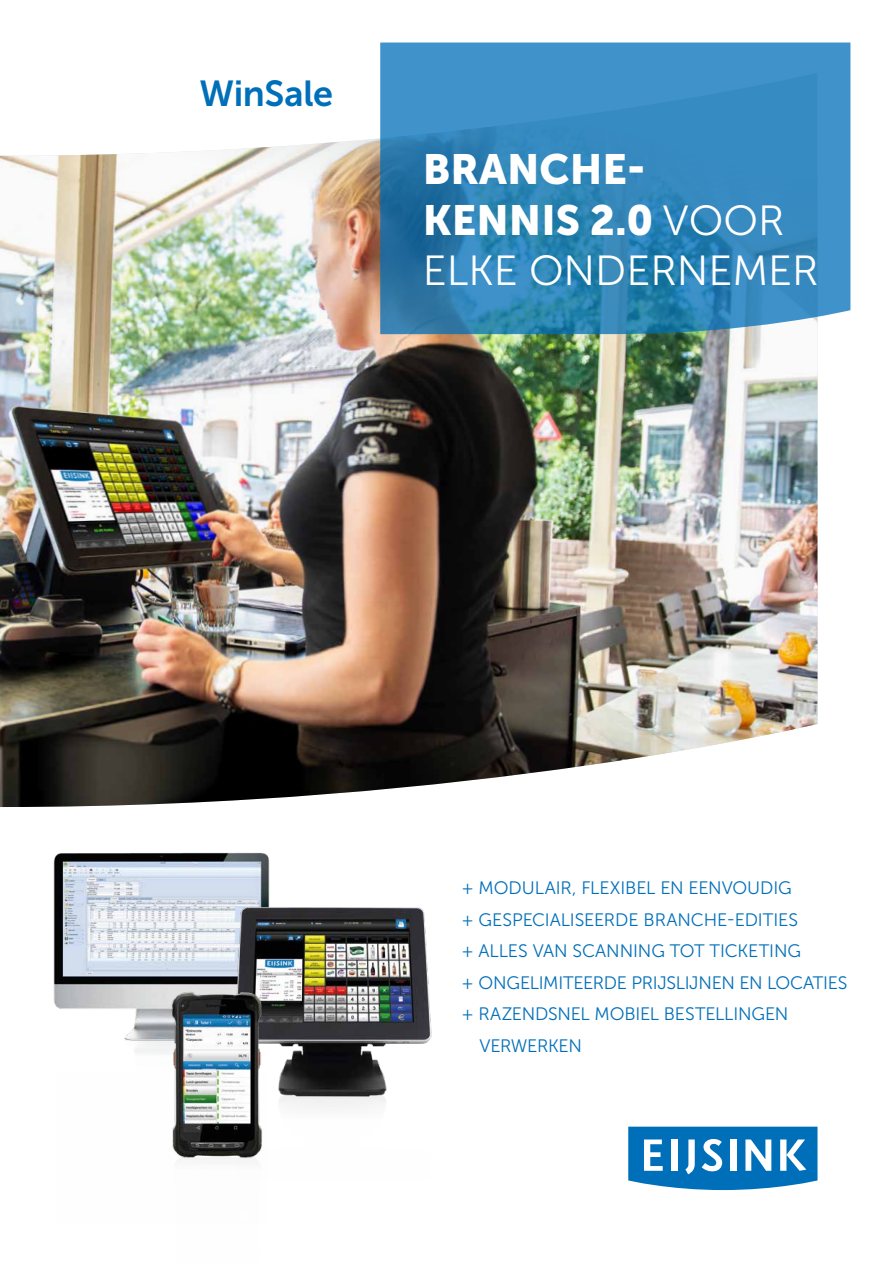
<style>
.page{position:relative;width:893px;height:1263px;background:#fff}
.page>*{position:absolute;margin:0;border:0;box-sizing:border-box;transform-origin:0 0}
.t1{font:42px/50.4px "Museo Sans 900";color:#fff}
.t2{font:42px "Museo Sans 300";color:#fff}
.t3{font:36px "Museo Sans 700";letter-spacing:-.01em;color:#006fb9}
.t4{font:18px "Museo Sans 300";letter-spacing:-.01em;color:#006fb9}
.s1{font-family:"Museo Sans 300"}
</style>
<div class="page">
<img style="left:53px;top:852px;width:217px;height:185px">
<img style="left:124px;top:1037px;width:46px;height:16px">
<svg style="left:628px;top:1127px;width:189px;height:63px"></svg>
<img style="left:0;top:138px;width:817px;height:669px">
<img style="left:228px;top:902px;width:204px;height:198px">
<img style="left:170px;top:989px;width:151px;height:163px">
<img style="left:175px;top:1152px;width:87px;height:18px">
<svg style="left:380px;top:43px;width:470px;height:291px;background:#3689bc"></svg>
<h2 class="t3" style="left:199px;top:74px;width:135px">WinSale</h2>
<h1 class="t1" style="left:423px;top:144px;width:363px">BRANCHE-<br>KENNIS 2.0 <span class="s1">VOOR</span></h1>
<h1 class="t2" style="left:423px;top:248px;width:397px">ELKE ONDERNEMER</h1>
<p class="t4" style="left:461px;top:878px;width:332px">+ MODULAIR, FLEXIBEL EN EENVOUDIG</p>
<p class="t4" style="left:461px;top:910px;width:338px">+ GESPECIALISEERDE BRANCHE-EDITIES</p>
<p class="t4" style="left:461px;top:941px;width:341px">+ ALLES VAN SCANNING TOT TICKETING</p>
<p class="t4" style="left:461px;top:973px;width:388px">+ ONGELIMITEERDE PRIJSLIJNEN EN LOCATIES</p>
<p class="t4" style="left:461px;top:1004px;width:328px">+ RAZENDSNEL MOBIEL BESTELLINGEN</p>
<p class="t4" style="left:479px;top:1036px;width:104px">VERWERKEN</p>
</div>
